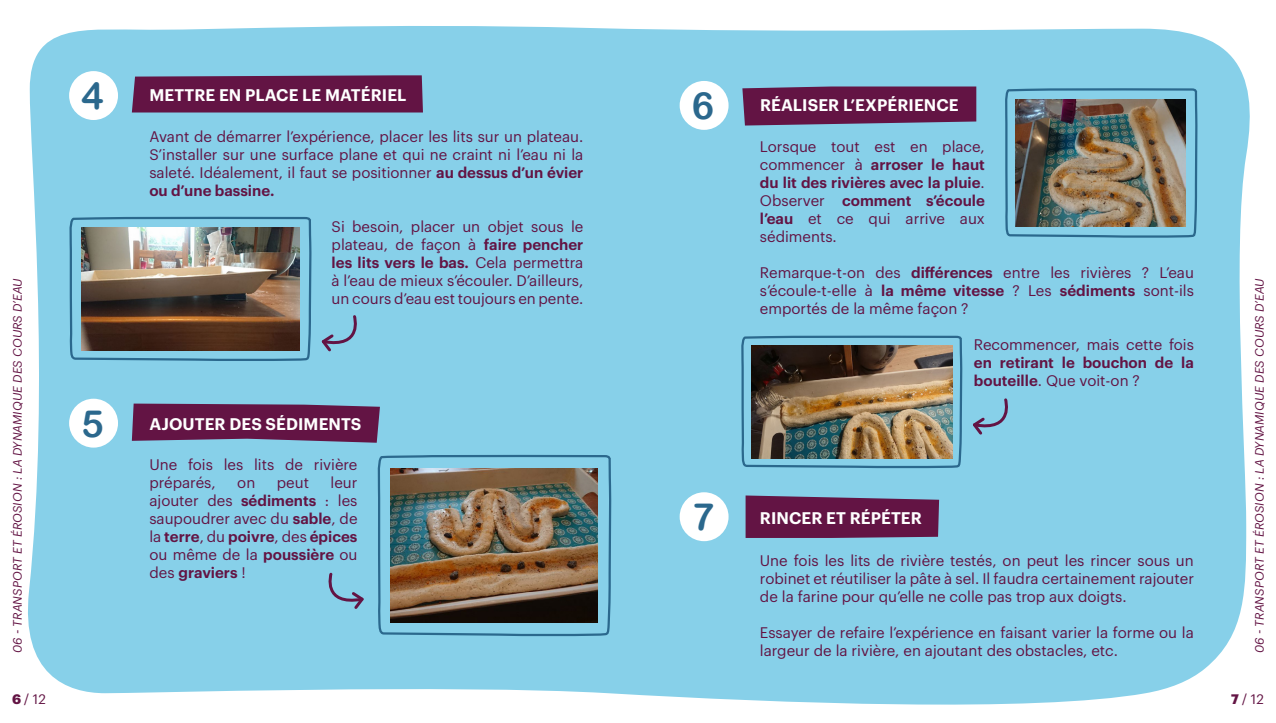
<style>
.page{position:relative;width:1276px;height:723px;background:#fff}
.page>*{position:absolute;margin:0;border:0;box-sizing:border-box;transform-origin:0 0}
.t1{font:37.5px "Arial Rounded MT Bold";color:#2b688d}
.t2{font:600 16.5px "Graphik";letter-spacing:.005em;color:#fff}
.t3{font:15px/18px "Graphik";color:#631444;text-align:justify}
.t4{font:600 15px/18px "Graphik";color:#631444}
.t5{font:13.5px "Graphik";color:#631444}
.t6{font:italic 12px "Graphik";letter-spacing:.005em;color:#631444}
.s1{font-weight:600}
.s2{font-weight:400}
.s3{font-weight:700}
</style>
<div class="page">
<div style="left:28px;top:26px;width:1222px;height:679px;background:#87d0e9"></div>
<div style="left:69px;top:399px;width:49px;height:49px;background:#fff;border-radius:50%"></div>
<div style="left:679px;top:81px;width:49px;height:49px;background:#fff;border-radius:50%"></div>
<div style="left:313px;top:75px;width:110px;height:37px;background:#631444"></div>
<svg style="left:132px;top:403px;width:245px;height:40px;background:#662856"></svg>
<svg style="left:742px;top:86px;width:234px;height:40px;background:#662553"></svg>
<svg style="left:745px;top:495px;width:194px;height:43px;background:#652250"></svg>
<div style="left:679px;top:492px;width:49px;height:49px;background:#fff;border-radius:50%"></div>
<img style="left:69px;top:30px;width:244px;height:333px">
<img style="left:377px;top:212px;width:235px;height:426px">
<img style="left:1004px;top:87px;width:194px;height:152px">
<img style="left:741px;top:138px;width:222px;height:332px">
<svg style="left:319px;top:314px;width:44px;height:40px;background:#82b9d4"></svg>
<svg style="left:970px;top:397px;width:44px;height:40px;background:#82b9d4"></svg>
<svg style="left:322px;top:571px;width:44px;height:41px;background:#82b9d5"></svg>
<h1 class="t1" style="left:81px;top:74px;width:24px">4</h1>
<p class="t2" style="left:149px;top:82px;width:258px">METTRE EN PLACE LE MATÉRIEL</p>
<h1 class="t1" style="left:692px;top:84px;width:24px">6</h1>
<p class="t2" style="left:760px;top:92px;width:200px">RÉALISER L’EXPÉRIENCE</p>
<p class="t3" style="left:149px;top:126px;width:435px">Avant de démarrer l’expérience, placer les lits sur un plateau.<br>S’installer sur une surface plane et qui ne craint ni l’eau ni la saleté. Idéalement, il faut se positionner <span class="s1">au dessus d’un évier ou d’une bassine.</span></p>
<p class="t3" style="left:332px;top:216px;width:253px">Si besoin, placer un objet sous le plateau, de façon à <span class="s1">faire pencher les lits vers le bas.</span> Cela permettra à l’eau de mieux s’écouler. D’ailleurs, un cours d’eau est toujours en pente.</p>
<p class="t3" style="left:760px;top:136px;width:226px">Lorsque tout est en place, commencer à <span class="s1">arroser le haut du lit des rivières avec la pluie</span>.<br>Observer <span class="s1">comment s’écoule l’eau</span> et ce qui arrive aux sédiments.</p>
<p class="t3" style="left:760px;top:262px;width:435px">Remarque-t-on des <span class="s1">différences</span> entre les rivières ? L’eau s’écoule-t-elle à <span class="s1">la même vitesse</span> ? Les <span class="s1">sédiments</span> sont-ils emportés de la même façon ?</p>
<p class="t3" style="left:974px;top:334px;width:221px">Recommencer, mais cette fois</p>
<p class="t4" style="left:974px;top:352px;width:221px">en retirant le bouchon de la bouteille<span class="s2">. Que voit-on ?</span></p>
<p class="t6" style="left:9px;top:653px;width:376px;rotate:-90deg">06 - TRANSPORT ET ÉROSION : LA DYNAMIQUE DES COURS D’EAU</p>
<p class="t6" style="left:1250px;top:653px;width:376px;rotate:-90deg">06 - TRANSPORT ET ÉROSION : LA DYNAMIQUE DES COURS D’EAU</p>
<h1 class="t1" style="left:81px;top:401px;width:24px">5</h1>
<p class="t2" style="left:149px;top:411px;width:213px">AJOUTER DES SÉDIMENTS</p>
<p class="t3" style="left:149px;top:454px;width:210px">Une fois les lits de rivière préparés,</p>
<p class="t3" style="left:149px;top:472px;width:210px;text-indent:181px">leur ajouter des <span class="s1">sédiments</span> : les saupoudrer avec du <span class="s1">sable</span>, de la <span class="s1">terre</span>, du <span class="s1">poivre</span>, des <span class="s1">épices </span>ou même de la <span class="s1">poussière</span> ou des <span class="s1">graviers</span> !</p>
<p class="t3" style="left:237px;top:472px;width:20px">on</p>
<p class="t3" style="left:277px;top:472px;width:34px">peut</p>
<h1 class="t1" style="left:692px;top:495px;width:24px">7</h1>
<p class="t2" style="left:760px;top:505px;width:163px">RINCER ET RÉPÉTER</p>
<p class="t3" style="left:760px;top:550px;width:435px">Une fois les lits de rivière testés, on peut les rincer sous un robinet et réutiliser la pâte à sel. Il faudra certainement rajouter de la farine pour qu’elle ne colle pas trop aux doigts.</p>
<p class="t3" style="left:760px;top:622px;width:435px">Essayer de refaire l’expérience en faisant varier la forme ou la largeur de la rivière, en ajoutant des obstacles, etc.</p>
<p class="t5" style="left:12px;top:689px;width:35px"><span class="s3">6</span> / 12</p>
<p class="t5" style="left:1231px;top:689px;width:34px"><span class="s3">7</span> / 12</p>
</div>
